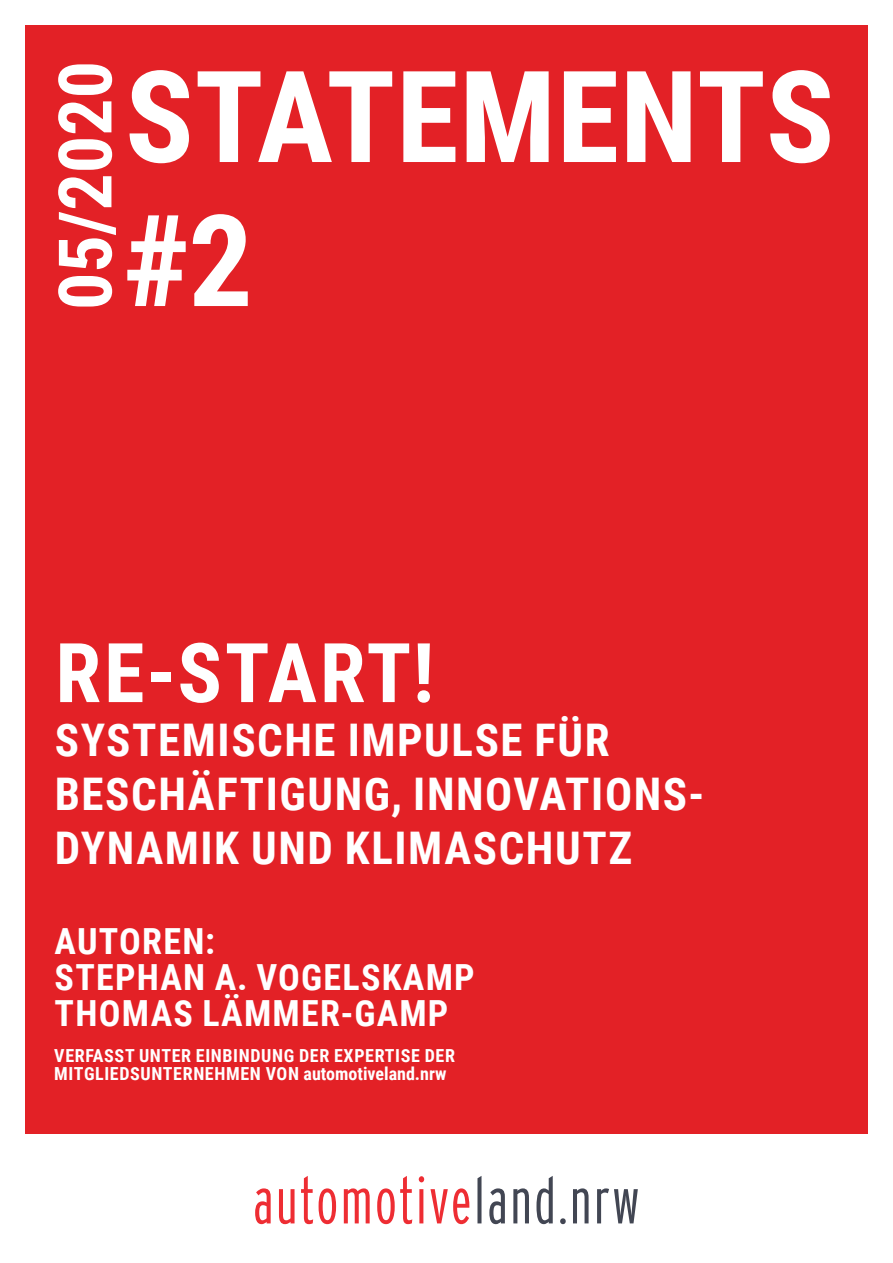
<style>
.page{position:relative;width:893px;height:1263px;background:#fff}
.page>*{position:absolute;margin:0;border:0;box-sizing:border-box;transform-origin:0 0}
.t1{font:700 127.5px "Roboto Condensed";letter-spacing:.005em;color:#fff}
.t2{font:700 82.5px "Roboto Condensed";letter-spacing:.035em;color:#fff}
.t3{font:700 73.95px "Roboto Condensed";color:#fff}
.t4{font:700 45px "Roboto Condensed";letter-spacing:.035em;color:#fff}
.t5{font:700 36px "Roboto Condensed";letter-spacing:.035em;color:#fff}
.t6{font:700 18px "Roboto Condensed";letter-spacing:.035em;color:#fff}
</style>
<div class="page">
<div style="left:1px;top:1px;width:891px;height:1133px;background:#e32126"></div>
<svg style="left:477px;top:1176px;width:161px;height:48px"></svg>
<svg style="left:255px;top:1176px;width:214px;height:48px"></svg>
<div style="left:0;top:0;width:24px;height:1261px;background:#fff"></div>
<div style="left:869px;top:0;width:24px;height:1261px;background:#fff"></div>
<div style="left:1px;top:0;width:891px;height:24px;background:#fff"></div>
<p class="t3" style="left:33px;top:310px;width:250px;rotate:-90deg">05/2020</p>
<p class="t1" style="left:125px;top:27px;width:711px">STATEMENTS</p>
<p class="t1" style="left:123px;top:171px;width:132px">#2</p>
<p class="t2" style="left:55px;top:615px;width:380px">RE-START!</p>
<p class="t4" style="left:55px;top:708px;width:557px">SYSTEMISCHE IMPULSE FÜR</p>
<p class="t4" style="left:55px;top:762px;width:651px">BESCHÄFTIGUNG, INNOVATIONS-</p>
<p class="t4" style="left:55px;top:816px;width:579px">DYNAMIK UND KLIMASCHUTZ</p>
<p class="t5" style="left:55px;top:916px;width:162px">AUTOREN:</p>
<p class="t5" style="left:55px;top:952px;width:422px">STEPHAN A. VOGELSKAMP</p>
<p class="t5" style="left:55px;top:988px;width:395px">THOMAS LÄMMER-GAMP</p>
<p class="t6" style="left:54px;top:1043px;width:402px">VERFASST UNTER EINBINDUNG DER EXPERTISE DER</p>
<p class="t6" style="left:54px;top:1061px;width:394px">MITGLIEDSUNTERNEHMEN VON automotiveland.nrw</p>
</div>
